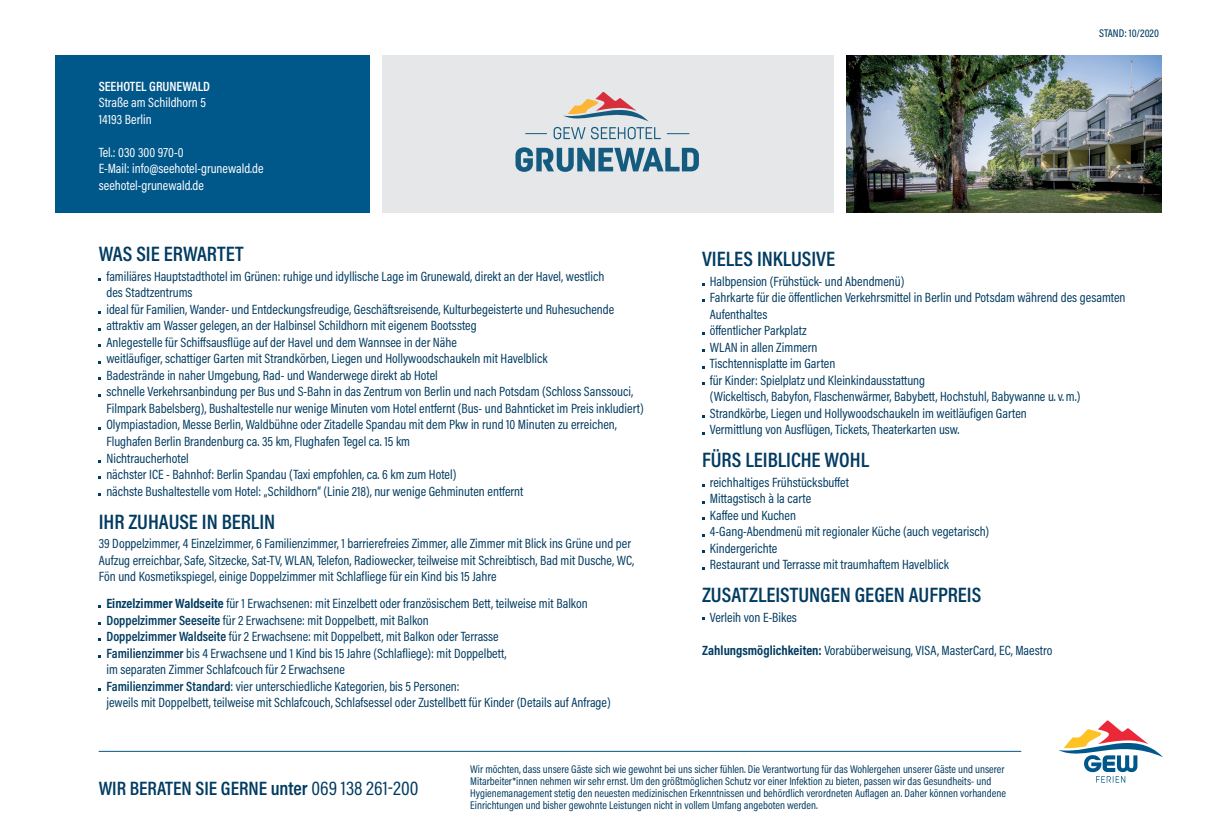
<style>
.page{position:relative;width:1217px;height:834px;background:#fff}
.page>*{position:absolute;margin:0;border:0;box-sizing:border-box;transform-origin:0 0}
.t1{font:600 21px "Acumin Pro Cond";color:#003b61}
.t2{font:600 19.5px "Acumin Pro Cond";color:#003b61}
.t3{font:13.5px/16.5px "Acumin Pro Cond";color:#003b61}
.t4{font:13.5px/16.5px "Acumin Pro Cond";color:#fff}
.t5{font:600 13.5px "Acumin Pro Cond";letter-spacing:-.005em;color:#fff}
.t6{font:11.25px/12px "Acumin Pro Cond";color:#003b61}
.t7{font:500 11.25px "Acumin Pro Cond";color:#003b61}
.s1{font-weight:700}
.s2{font-weight:600}
.s3{font-weight:400}
</style>
<div class="page">
<svg style="left:1058px;top:720px;width:104px;height:62px"></svg>
<hr style="left:99px;top:750px;width:921px;height:1px;background:#00578a">
<div style="left:55px;top:55px;width:315px;height:158px;background:#00578a"></div>
<div style="left:383px;top:55px;width:450px;height:158px;background:#e6e7e9"></div>
<svg style="left:525px;top:133px;width:21px;height:1px"></svg>
<svg style="left:667px;top:133px;width:22px;height:1px"></svg>
<svg style="left:553px;top:92px;width:107px;height:47px"></svg>
<svg style="left:515px;top:147px;width:183px;height:25px"></svg>
<img style="left:846px;top:55px;width:315px;height:158px">
<p class="t5" style="left:99px;top:77px;width:113px">SEEHOTEL GRUNEWALD</p>
<p class="t4" style="left:99px;top:94px;width:109px">Straße am Schildhorn 5<br>14193 Berlin</p>
<p class="t4" style="left:99px;top:144px;width:166px">Tel.: 030 300 970-0<br>E-Mail: info@seehotel-grunewald.de seehotel-grunewald.de</p>
<h1 class="t1" style="left:99px;top:240px;width:146px">WAS SIE ERWARTET</h1>
<p class="t3" style="left:106px;top:268px;width:539px">familiäres Hauptstadthotel im Grünen: ruhige und idyllische Lage im Grunewald, direkt an der Havel, westlich<br>des Stadtzentrums<br>ideal für Familien, Wander- und Entdeckungsfreudige, Geschäftsreisende, Kulturbegeisterte und Ruhesuchende attraktiv am Wasser gelegen, an der Halbinsel Schildhorn mit eigenem Bootssteg<br>Anlegestelle für Schiffsausflüge auf der Havel und dem Wannsee in der Nähe<br>weitläufiger, schattiger Garten mit Strandkörben, Liegen und Hollywoodschaukeln mit Havelblick<br>Badestrände in naher Umgebung, Rad- und Wanderwege direkt ab Hotel<br>schnelle Verkehrsanbindung per Bus und S-Bahn in das Zentrum von Berlin und nach Potsdam (Schloss Sanssouci, Filmpark Babelsberg), Bushaltestelle nur wenige Minuten vom Hotel entfernt (Bus- und Bahnticket im Preis inkludiert)<br>Olympiastadion, Messe Berlin, Waldbühne oder Zitadelle Spandau mit dem Pkw in rund 10 Minuten zu erreichen, Flughafen Berlin Brandenburg ca. 35 km, Flughafen Tegel ca. 15 km<br>Nichtraucherhotel<br>nächster ICE - Bahnhof: Berlin Spandau (Taxi empfohlen, ca. 6 km zum Hotel)<br>nächste Bushaltestelle vom Hotel: „Schildhorn“ (Linie 218), nur wenige Gehminuten entfernt</p>
<h1 class="t1" style="left:99px;top:507px;width:178px">IHR ZUHAUSE IN BERLIN</h1>
<p class="t3" style="left:99px;top:535px;width:536px">39 Doppelzimmer, 4 Einzelzimmer, 6 Familienzimmer, 1 barrierefreies Zimmer, alle Zimmer mit Blick ins Grüne und per<br>Aufzug erreichbar, Safe, Sitzecke, Sat-TV, WLAN, Telefon, Radiowecker, teilweise mit Schreibtisch, Bad mit Dusche, WC,<br>Fön und Kosmetikspiegel, einige Doppelzimmer mit Schlafliege für ein Kind bis 15 Jahre</p>
<p class="t3" style="left:106px;top:595px;width:505px"><span class="s1">Einzelzimmer Waldseite</span> für 1 Erwachsenen: mit Einzelbett oder französischem Bett, teilweise mit Balkon <span class="s2">Doppelzimmer Seeseite</span> für 2 Erwachsene: mit Doppelbett, mit Balkon<br><span class="s2">Doppelzimmer Waldseite</span> für 2 Erwachsene: mit Doppelbett, mit Balkon oder Terrasse<br><span class="s2">Familienzimmer</span> bis 4 Erwachsene und 1 Kind bis 15 Jahre (Schlafliege): mit Doppelbett,<br>im separaten Zimmer Schlafcouch für 2 Erwachsene<br><span class="s2">Familienzimmer Standard</span>: vier unterschiedliche Kategorien, bis 5 Personen:<br>jeweils mit Doppelbett, teilweise mit Schlafcouch, Schlafsessel oder Zustellbett für Kinder (Details auf Anfrage)</p>
<p class="t7" style="left:1098px;top:26px;width:61px">STAND: 10/2020</p>
<h1 class="t1" style="left:702px;top:245px;width:134px">VIELES INKLUSIVE</h1>
<p class="t3" style="left:709px;top:272px;width:417px">Halbpension (Frühstück- und Abendmenü)<br>Fahrkarte für die öffentlichen Verkehrsmittel in Berlin und Potsdam während des gesamten Aufenthaltes<br>öffentlicher Parkplatz<br>WLAN in allen Zimmern<br>Tischtennisplatte im Garten<br>für Kinder: Spielplatz und Kleinkindausstattung<br>(Wickeltisch, Babyfon, Flaschenwärmer, Babybett, Hochstuhl, Babywanne u.v.m.)<br>Strandkörbe, Liegen und Hollywoodschaukeln im weitläufigen Garten<br>Vermittlung von Ausflügen, Tickets, Theaterkarten usw.</p>
<h1 class="t1" style="left:702px;top:446px;width:168px">FÜRS LEIBLICHE WOHL</h1>
<p class="t3" style="left:709px;top:473px;width:281px">reichhaltiges Frühstücksbuffet<br>Mittagstisch à la carte<br>Kaffee und Kuchen<br>4-Gang-Abendmenü mit regionaler Küche (auch vegetarisch)<br>Kindergerichte<br>Restaurant und Terrasse mit traumhaftem Havelblick</p>
<h1 class="t1" style="left:702px;top:581px;width:281px">ZUSATZLEISTUNGEN GEGEN AUFPREIS</h1>
<p class="t3" style="left:709px;top:608px;width:89px">Verleih von E-Bikes</p>
<p class="t3" style="left:702px;top:641px;width:352px"><span class="s1">Zahlungsmöglichkeiten:</span> Vorabüberweisung, VISA, MasterCard, EC, Maestro</p>
<h2 class="t2" style="left:99px;top:775px;width:321px">WIR BERATEN SIE GERNE unter <span class="s3">069 138 261-200</span></h2>
<p class="t6" style="left:470px;top:762px;width:537px">Wir möchten, dass unsere Gäste sich wie gewohnt bei uns sicher fühlen. Die Verantwortung für das Wohlergehen unserer Gäste und unserer Mitarbeiter*innen nehmen wir sehr ernst. Um den größtmöglichen Schutz vor einer Infektion zu bieten, passen wir das Gesundheits- und Hygienemanagement stetig den neuesten medizinischen Erkenntnissen und behördlich verordneten Auflagen an. Daher können vorhandene Einrichtungen und bisher gewohnte Leistungen nicht in vollem Umfang angeboten werden.</p>
</div>
